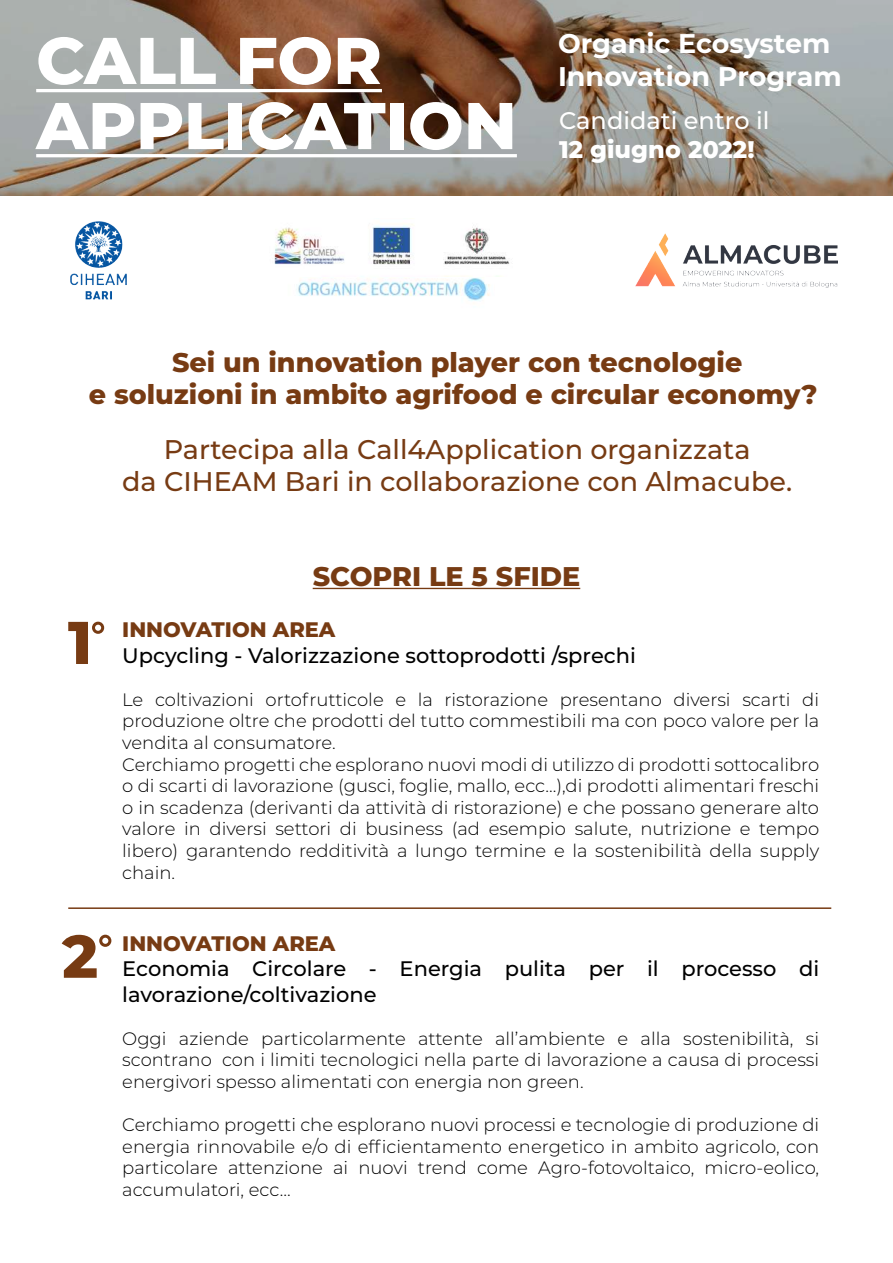
<style>
.page{position:relative;width:893px;height:1263px;background:#fff}
.page>*{position:absolute;margin:0;border:0;box-sizing:border-box;transform-origin:0 0}
.t1{font:800 65.85px/65.1px "Montserrat";color:#fff}
.t2{font:800 60.15px "Montserrat";color:#773b13}
.t3{font:800 27px/32.4px "Montserrat";color:#773b13;text-align:center}
.t4{font:500 27px/32.4px "Montserrat";color:#773b13;text-align:center}
.t5{font:700 27px/32.4px "Montserrat";color:#fff}
.t6{font:500 24px "Montserrat";color:#fff}
.t7{font:800 24px "Montserrat";color:#fff}
.t8{font:500 21px/25.2px "Montserrat";color:#000}
.t9{font:800 21px "Montserrat";color:#773b13}
.t10{font:300 18px/21.6px "Montserrat";color:#000;text-align:justify}
</style>
<div class="page">
<svg style="left:0;top:0;width:893px;height:196px;background:#938579"></svg>
<hr style="left:36px;top:89px;width:346px;height:3px;background:#fff">
<hr style="left:36px;top:154px;width:481px;height:3px;background:#fff">
<hr style="left:313px;top:588px;width:267px;height:1px;background:#773b13">
<hr style="left:68px;top:907px;width:763px;height:2px;background:#773b13">
<div style="left:92px;top:622px;width:12px;height:12px;border:3px solid #773b13;border-radius:50%"></div>
<div style="left:99px;top:935px;width:12px;height:12px;border:3px solid #773b13;border-radius:50%"></div>
<img style="left:296px;top:278px;width:194px;height:23px">
<img style="left:70px;top:221px;width:57px;height:79px">
<img style="left:635px;top:234px;width:202px;height:53px">
<img style="left:274px;top:224px;width:236px;height:53px">
<h1 class="t1" style="left:36px;top:24px;width:482px">CALL FOR<br>APPLICATION</h1>
<h3 class="t5" style="left:558px;top:26px;width:285px">Organic Ecosystem<br>Innovation Program</h3>
<h3 class="t6" style="left:559px;top:104px;width:212px">Candidati entro il</h3>
<h3 class="t7" style="left:559px;top:132px;width:197px">12 giugno 2022!</h3>
<h3 class="t3" style="left:89px;top:344px;width:730px">Sei un innovation player con tecnologie<br>e soluzioni in ambito agrifood e circular economy?</h3>
<h3 class="t4" style="left:122px;top:432px;width:671px">Partecipa alla Call4Application organizzata<br>da CIHEAM Bari in collaborazione con Almacube.</h3>
<h2 class="t2" style="left:68px;top:598px;width:26px">1</h2>
<h2 class="t2" style="left:62px;top:912px;width:38px">2</h2>
<h3 class="t3" style="left:313px;top:558px;width:269px">SCOPRI LE 5 SFIDE</h3>
<p class="t9" style="left:122px;top:614px;width:215px">INNOVATION AREA</p>
<p class="t8" style="left:122px;top:642px;width:515px">Upcycling - Valorizzazione sottoprodotti /sprechi</p>
<p class="t10" style="left:122px;top:688px;width:698px;text-align:left">Le coltivazioni ortofrutticole e la ristorazione presentano diversi scarti di produzione oltre che prodotti del tutto commestibili ma con poco valore per la vendita al consumatore.<br>Cerchiamo progetti che esplorano nuovi modi di utilizzo di prodotti sottocalibro o di scarti di lavorazione (gusci, foglie, mallo, ecc…),di prodotti alimentari freschi o in scadenza (derivanti da attività di ristorazione) e che possano generare alto valore in diversi settori di business (ad esempio salute, nutrizione e tempo libero) garantendo redditività a lungo termine e la sostenibilità della supply chain.</p>
<p class="t9" style="left:122px;top:928px;width:215px">INNOVATION AREA</p>
<p class="t8" style="left:122px;top:955px;width:698px">Economia Circolare - Energia pulita per il processo di lavorazione/coltivazione</p>
<p class="t10" style="left:122px;top:1027px;width:698px">Oggi aziende particolarmente attente all’ambiente e alla sostenibilità, si scontrano con i limiti tecnologici nella parte di lavorazione a causa di processi energivori spesso alimentati con energia non green.</p>
<p class="t10" style="left:122px;top:1113px;width:698px">Cerchiamo progetti che esplorano nuovi processi e tecnologie di produzione di energia rinnovabile e/o di efficientamento energetico in ambito agricolo, con particolare attenzione ai nuovi trend come Agro-fotovoltaico, micro-eolico, accumulatori, ecc…</p>
</div>
